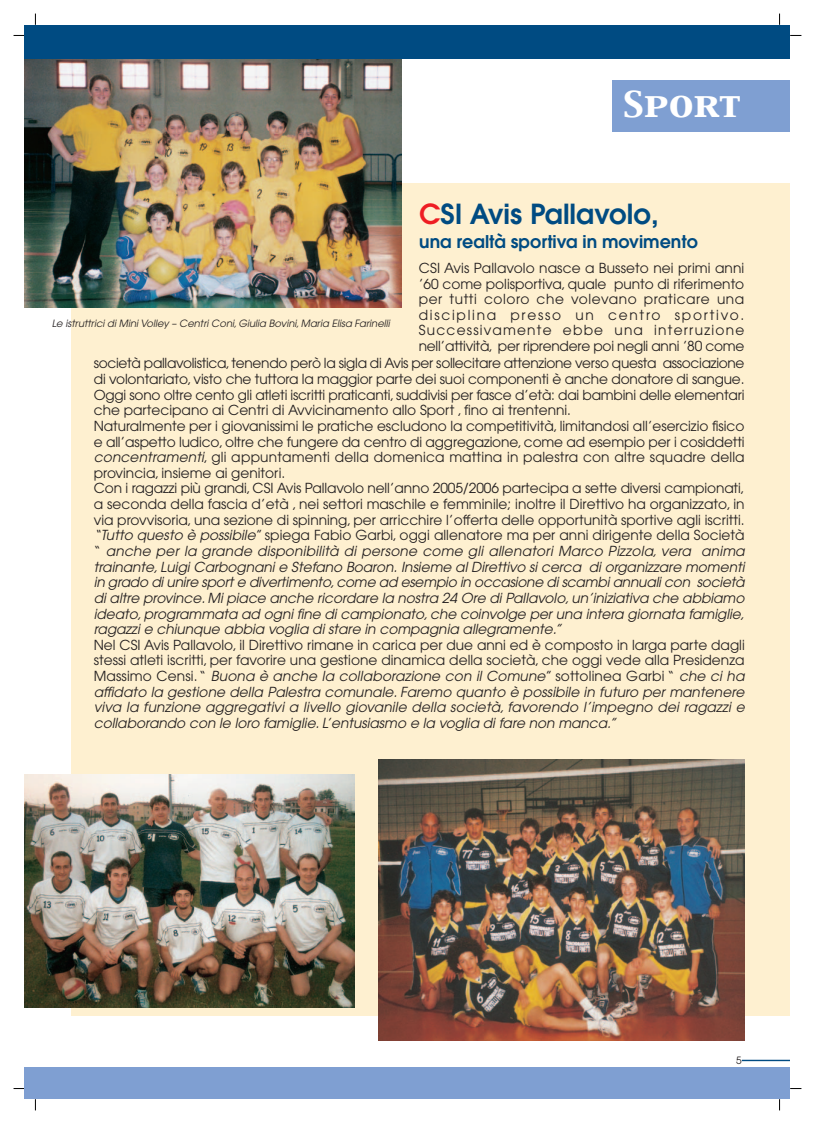
<style>
.page{position:relative;width:815px;height:1124px;background:#fff}
.page>*{position:absolute;margin:0;border:0;box-sizing:border-box;transform-origin:0 0}
.t1{font:31.25px "Capitals";color:#fff;scale:1.2 1}
.t2{font:600 27.5px "Avant Garde";color:#004b82}
.t3{font:600 17.5px "Avant Garde";color:#004b82}
.t4{font:13.75px/15.6px "Avant Garde";letter-spacing:-.01em;color:#231f20;text-align:justify}
.t5{font:italic 13.75px/15.6px "Avant Garde";letter-spacing:.005em;color:#231f20}
.t6{font:italic 10px "Avant Garde";color:#231f20}
.t7{font:10px "Avant Garde";color:#231f20}
.s1{color:#ee1d23}
.s2{font-style:italic}
.s3{font-style:normal}
</style>
<div class="page">
<svg style="left:35px;top:1098px;width:1px;height:12px"></svg>
<svg style="left:779px;top:1098px;width:1px;height:12px"></svg>
<div style="left:71px;top:183px;width:719px;height:832px;background:#fef0d0"></div>
<img style="left:25px;top:59px;width:377px;height:248px">
<div style="left:25px;top:1067px;width:765px;height:31px;background:#7f9fd2"></div>
<div style="left:25px;top:25px;width:765px;height:34px;background:#004b82"></div>
<hr style="left:742px;top:1059px;width:48px;height:1px;background:#004b82">
<div style="left:613px;top:80px;width:177px;height:52px;background:#7f9fd2"></div>
<img style="left:25px;top:774px;width:329px;height:233px">
<img style="left:379px;top:759px;width:365px;height:281px">
<h1 class="t1" style="left:623px;top:88px;width:99px">Sport</h1>
<h2 class="t2" style="left:419px;top:204px;width:241px"><span class="s1">C</span>SI Avis Pallavolo,</h2>
<p class="t3" style="left:419px;top:235px;width:280px">una realtà sportiva in movimento</p>
<p class="t4" style="left:419px;top:261px;width:327px">CSI Avis Pallavolo nasce a Busseto nei primi anni ’60 come polisportiva, quale punto di riferimento per tutti coloro che volevano praticare una disciplina presso un centro sportivo.<br>Successivamente ebbe una interruzione nell’attività, per riprendere poi negli anni ’80 come</p>
<p class="t6" style="left:52px;top:320px;width:341px">Le istruttrici di MiniVolley – Centri Coni,Giulia Bovini,Maria Elisa Farinelli</p>
<p class="t4" style="left:94px;top:357px;width:655px;text-align:left">società pallavolistica, tenendo però la sigla di Avis per sollecitare attenzione verso questa associazione di volontariato, visto che tuttora la maggior parte dei suoi componenti è anche donatore di sangue.<br>Oggi sono oltre cento gli atleti iscritti praticanti, suddivisi per fasce d’età: dai bambini delle elementari che partecipano ai Centri di Avvicinamento allo Sport , fino ai trentenni.<br>Naturalmente per i giovanissimi le pratiche escludono la competitività, limitandosi all’esercizio fisico e all’aspetto ludico, oltre che fungere da centro di aggregazione, come ad esempio per i cosiddetti <span class="s2">concentramenti</span>, gli appuntamenti della domenica mattina in palestra con altre squadre della provincia, insieme ai genitori.<br>Con i ragazzi più grandi, CSI Avis Pallavolo nell’anno 2005/2006 partecipa a sette diversi campionati, a seconda della fascia d’età , nei settori maschile e femminile; inoltre il Direttivo ha organizzato, in via provvisoria, una sezione di spinning, per arricchire l’offerta delle opportunità sportive agli iscritti. <span class="s2">“Tutto questo è possibile</span>” spiega Fabio Garbi, oggi allenatore ma per anni dirigente della Società “ <span class="s2">anche per la grande disponibilità di persone come gli allenatori Marco Pizzola, vera anima trainante,Luigi Carbognani e Stefano Boaron. Insieme al Direttivo si cerca di organizzare momenti in grado di unire sport e divertimento,come ad esempio in occasione di scambi annuali con società di altre province.Mi piace anche ricordare la nostra 24 Ore di Pallavolo,un’iniziativa che abbiamo ideato,programmata ad ogni fine di campionato,che coinvolge per una intera giornata famiglie, ragazzi e chiunque abbia voglia di stare in compagnia allegramente.”</span></p>
<p class="t5" style="left:94px;top:638px;width:655px"><span class="s3">Nel CSI Avis Pallavolo, il Direttivo rimane in carica per due anni ed è composto in larga parte dagli stessi atleti iscritti, per favorire una gestione dinamica della società, che oggi vede alla Presidenza M a s s i m o C e n s i . “</span> Buona è anche la collaborazione con il Comune<span class="s3">” s o tt o l i n e a G a r b i “</span> che ci ha affidato la gestione della Palestra comunale.Faremo quanto è possibile in futuro per mantenere viva la funzione aggregativi a livello giovanile della società, favorendo l’impegno dei ragazzi e collaborando con le loro famiglie.L’entusiasmo e la voglia di fare non manca.”</p>
<p class="t7" style="left:736px;top:1055px;width:7px">5</p>
</div>
